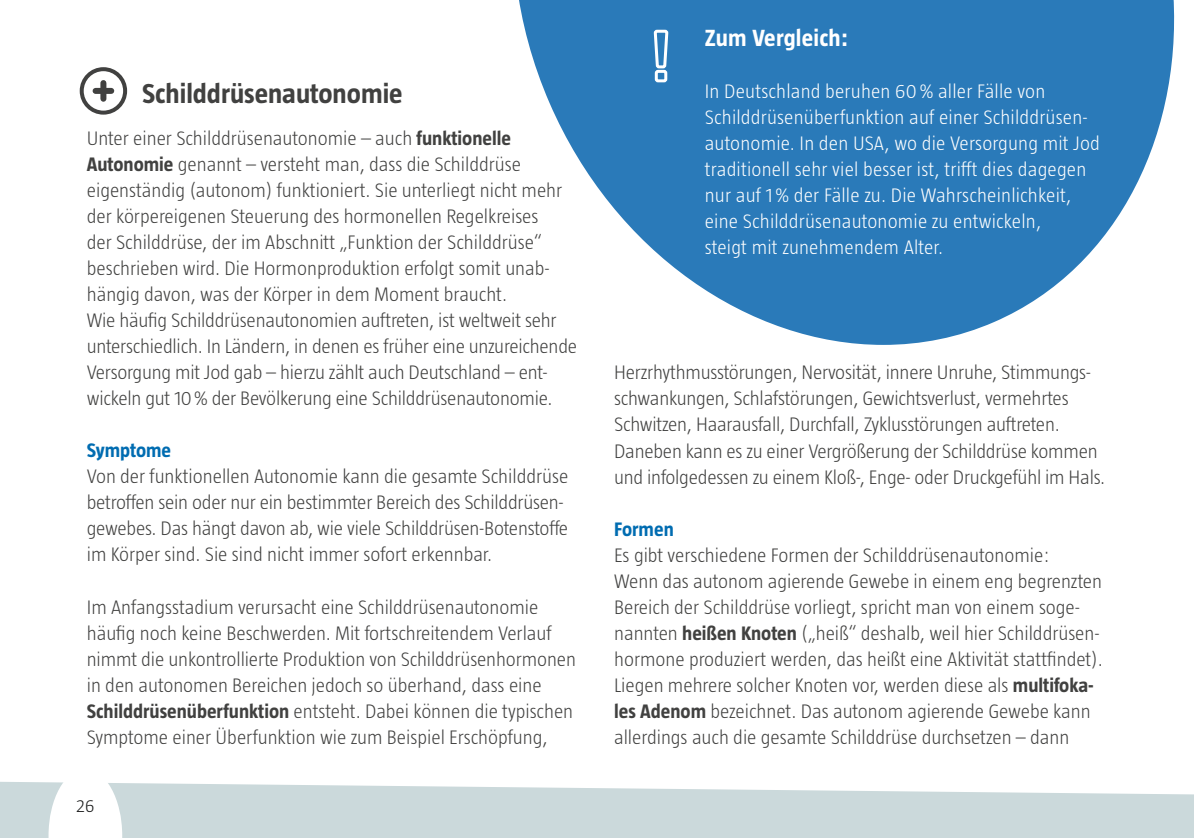
<style>
.page{position:relative;width:1194px;height:838px;background:#fff}
.page>*{position:absolute;margin:0;border:0;box-sizing:border-box;transform-origin:0 0}
.t1{font:700 28px "Taz Hexal";color:#414140}
.t2{font:700 24px "Taz Hexal";letter-spacing:.01em;color:#fff}
.t3{font:300 20px/26px "Taz Hexal";color:#414140}
.t4{font:300 20px/26px "Taz Hexal";letter-spacing:.01em;color:#fff}
.t5{font:700 20px "Taz Hexal";color:#006cb1}
.t6{font:300 18px "Taz Hexal";color:#151616}
.s1{font-weight:700}
</style>
<div class="page">
<svg style="left:0;top:781px;width:1194px;height:56px;background:#d1dedf"></svg>
<svg style="left:519px;top:0;width:656px;height:345px;fill:#2a7ab9"></svg>
<svg style="left:49px;top:781px;width:73px;height:56px"></svg>
<div style="left:655px;top:70px;width:12px;height:12px;border:3px solid #fff;border-radius:2px"></div>
<svg style="left:652px;top:28px;width:18px;height:42px"></svg>
<div style="left:80px;top:67px;width:47px;height:48px;border:4px solid #414140;border-radius:50%"></div>
<div style="left:96px;top:88px;width:15px;height:6px;background:#414140"></div>
<div style="left:100px;top:83px;width:6px;height:16px;background:#414140"></div>
<h1 class="t1" style="left:142px;top:77px;width:262px">Schilddrüsenautonomie</h1>
<p class="t3" style="left:87px;top:125px;width:492px">Unter einer Schilddrüsenautonomie – auch <span class="s1">funktionelle Autonomie</span> genannt – versteht man, dass die Schilddrüse eigenständig (autonom) funktioniert. Sie unterliegt nicht mehr der körpereigenen Steuerung des hormonellen Regelkreises<br>der Schilddrüse, der im Abschnitt „Funktion der Schilddrüse“ beschrieben wird. Die Hormonproduktion erfolgt somit unab&shy;hängig davon, was der Körper in dem Moment braucht.<br>Wie häufig Schilddrüsenautonomien auftreten, ist weltweit sehr unterschiedlich. In Ländern, in denen es früher eine unzureichende Versorgung mit Jod gab – hierzu zählt auch Deutschland – ent&shy;wickeln gut 10 % der Bevölkerung eine Schilddrüsenautonomie.</p>
<p class="t5" style="left:87px;top:439px;width:86px">Symptome</p>
<p class="t3" style="left:87px;top:463px;width:483px">Von der funktionellen Autonomie kann die gesamte Schilddrüse betroffen sein oder nur ein bestimmter Bereich des Schilddrüsen&shy;gewebes. Das hängt davon ab, wie viele Schilddrüsen-Botenstoffe im Körper sind. Sie sind nicht immer sofort erkennbar.</p>
<p class="t3" style="left:87px;top:593px;width:491px">Im Anfangsstadium verursacht eine Schilddrüsenautonomie häufig noch keine Beschwerden. Mit fortschreitendem Verlauf nimmt die unkontrollierte Produktion von Schilddrüsenhormonen in den autonomen Bereichen jedoch so überhand, dass eine <span class="s1">Schilddrüsenüberfunktion</span> entsteht. Dabei können die typischen Symptome einer Überfunktion wie zum Beispiel Erschöpfung,</p>
<p class="t6" style="left:76px;top:795px;width:20px">26</p>
<p class="t2" style="left:705px;top:24px;width:145px">Zum Vergleich:</p>
<p class="t4" style="left:705px;top:78px;width:397px">In Deutschland beruhen 60 % aller Fälle von Schilddrüsenüberfunktion auf einer Schilddrüsen&shy;autonomie. In den USA, wo die Versorgung mit Jod traditionell sehr viel besser ist, trifft dies dagegen nur auf 1 % der Fälle zu. Die Wahrscheinlichkeit, eine Schilddrüsenautonomie zu entwickeln,<br>steigt mit zunehmendem Alter.</p>
<p class="t3" style="left:614px;top:359px;width:493px">Herzrhythmusstörungen, Nervosität, innere Unruhe, Stimmungs&shy;schwankungen, Schlafstörungen, Gewichtsverlust, vermehrtes Schwitzen, Haarausfall, Durchfall, Zyklusstörungen auftreten.<br>Daneben kann es zu einer Vergrößerung der Schilddrüse kommen und infolgedessen zu einem Kloß-, Enge- oder Druckgefühl im Hals.</p>
<p class="t5" style="left:614px;top:517px;width:61px">Formen</p>
<p class="t3" style="left:614px;top:541px;width:490px">Es gibt verschiedene Formen der Schilddrüsenautonomie:<br>Wenn das autonom agierende Gewebe in einem eng begrenzten Bereich der Schilddrüse vorliegt, spricht man von einem soge&shy;nannten <span class="s1">heißen Knoten</span> („heiß“ deshalb, weil hier Schilddrüsen&shy;hormone produziert werden, das heißt eine Aktivität stattfindet).<br>Liegen mehrere solcher Knoten vor, werden diese als <span class="s1">multifoka&shy;les Adenom</span> bezeichnet. Das autonom agierende Gewebe kann allerdings auch die gesamte Schilddrüse durchsetzen – dann</p>
</div>
